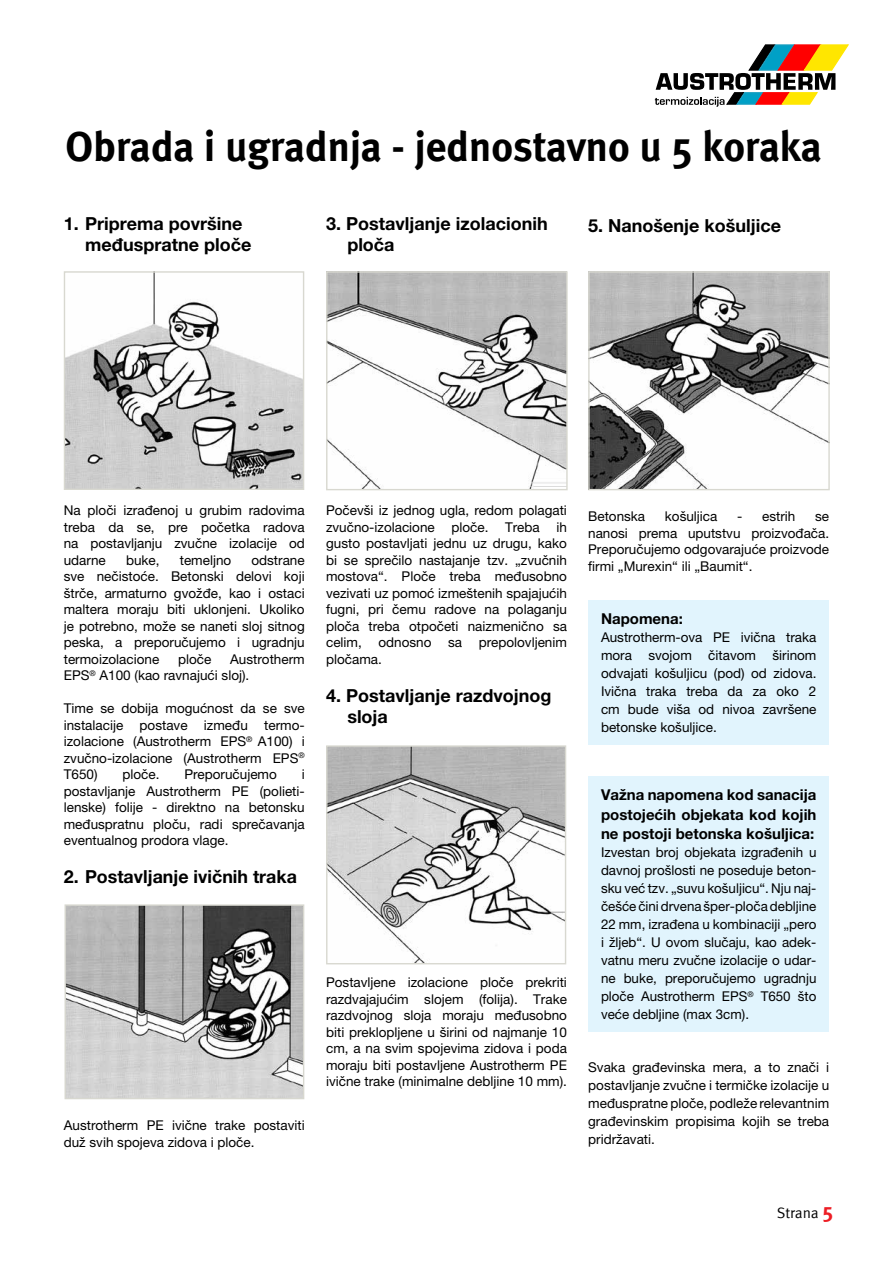
<style>
.page{position:relative;width:893px;height:1263px;background:#fff}
.page>*{position:absolute;margin:0;border:0;box-sizing:border-box;transform-origin:0 0}
.t1{font:700 42px "Meta Pro";letter-spacing:-.015em;color:#000}
.t2{font:700 18px/21.6px "Helvetica Neue LT Pro";color:#000}
.t3{font:700 15px/19.5px "Helvetica Neue LT Pro";color:#000;text-align:justify}
.t4{font:15px "Meta Pro";letter-spacing:-.01em;color:#000}
.t5{font:13.5px/16.5px "Helvetica Neue LT Pro";color:#000;text-align:justify}
.s1{font-weight:700;font-size:21px;color:#ed1d24}
</style>
<div class="page">
<svg style="left:655px;top:44px;width:194px;height:63px"></svg>
<img style="left:66px;top:273px;width:236px;height:215px">
<div style="left:64px;top:271px;width:240px;height:219px;border:1px solid #d8d8d0"></div>
<img style="left:67px;top:906px;width:235px;height:191px">
<div style="left:65px;top:904px;width:239px;height:195px;border:1px solid #d8d8d0"></div>
<img style="left:328px;top:273px;width:238px;height:215px">
<div style="left:326px;top:271px;width:242px;height:219px;border:1px solid #d8d8d0"></div>
<img style="left:328px;top:747px;width:236px;height:215px">
<div style="left:326px;top:745px;width:240px;height:219px;border:1px solid #d8d8d0"></div>
<img style="left:590px;top:273px;width:238px;height:215px">
<div style="left:588px;top:271px;width:242px;height:219px;border:1px solid #d8d8d0"></div>
<div style="left:588px;top:601px;width:241px;height:144px;background:#e1f4fd"></div>
<div style="left:588px;top:777px;width:241px;height:255px;background:#e1f4fd"></div>
<h1 class="t1" style="left:65px;top:114px;width:758px">Obrada i ugradnja - jednostavno u 5 koraka</h1>
<h2 class="t2" style="left:85px;top:212px;width:168px;text-indent:-21px">1. Priprema površine međuspratne ploče</h2>
<h2 class="t2" style="left:347px;top:212px;width:202px;text-indent:-21px">3. Postavljanje izolacionih ploča</h2>
<h2 class="t2" style="left:588px;top:214px;width:194px">5. Nanošenje košuljice</h2>
<p class="t5" style="left:64px;top:502px;width:242px">Na ploči izrađenoj u grubim radovima treba da se, pre početka radova na postavljanju zvučne izolacije od udarne</p>
<p class="t5" style="left:64px;top:552px;width:242px;text-indent:188px">odstrane sve nečistoće. Betonski delovi koji štrče, armaturno gvožđe, kao i ostaci maltera moraju biti uklonjeni. Ukoliko je potrebno, može se naneti sloj sitnog peska, a preporučujemo i ugradnju termoizolacione</p>
<p class="t5" style="left:126px;top:552px;width:35px">buke,</p>
<p class="t5" style="left:180px;top:552px;width:53px">temeljno</p>
<p class="t5" style="left:178px;top:651px;width:35px">ploče</p>
<p class="t5" style="left:64px;top:651px;width:242px;text-indent:166px">Austrotherm<br>EPS<sup>®</sup> A100 (kao ravnajući sloj).</p>
<p class="t5" style="left:64px;top:700px;width:242px">Time se dobija mogućnost da se sve instalacije postave između termo&shy;izolacione (Austrotherm EPS<sup>®</sup> A100) i zvučno-izolacione (Austrotherm EPS<sup>® </sup>T650)</p>
<p class="t5" style="left:122px;top:766px;width:39px">ploče.</p>
<p class="t5" style="left:184px;top:766px;width:94px">Preporučujemo</p>
<p class="t5" style="left:64px;top:766px;width:242px;text-indent:238px">i postavljanje Austrotherm PE (polieti&shy;lenske) folije - direktno na betonsku međuspratnu ploču, radi sprečavanja eventualnog prodora vlage.</p>
<h2 class="t2" style="left:64px;top:865px;width:235px">2. Postavljanje ivičnih traka</h2>
<p class="t5" style="left:64px;top:1117px;width:242px">Austrotherm PE ivične trake postaviti duž svih spojeva zidova i ploče.</p>
<p class="t5" style="left:326px;top:502px;width:242px">Počevši iz jednog ugla, redom polagati zvučno-izolacione ploče. Treba ih gusto postavljati jednu uz drugu, kako bi se sprečilo nastajanje tzv. „zvučnih mostova“. Ploče treba međusobno vezivati uz pomoć izmeštenih spajajućih fugni, pri čemu radove na polaganju ploča treba otpočeti naizmenično sa celim, odnosno sa prepolovljenim pločama.</p>
<h2 class="t2" style="left:347px;top:684px;width:206px;text-indent:-21px">4. Postavljanje razdvojnog sloja</h2>
<p class="t5" style="left:588px;top:508px;width:59px">Betonska</p>
<p class="t5" style="left:665px;top:508px;width:54px">košuljica</p>
<p class="t5" style="left:737px;top:508px;width:60px">- estrih</p>
<p class="t5" style="left:588px;top:508px;width:242px;text-indent:227px">se nanosi prema uputstvu proizvođača.<br>Preporučujemo odgovarajuće proizvode firmi „Murexin“ ili „Baumit“.</p>
<p class="t3" style="left:601px;top:609px;width:83px">Napomena:</p>
<p class="t5" style="left:601px;top:628px;width:217px;line-height:18px">Austrotherm-ova PE ivična traka mora svojom čitavom širinom odvajati košuljicu (pod) od zidova.<br>Ivična traka treba da za oko 2 cm bude viša od nivoa završene betonske košuljice.</p>
<p class="t5" style="left:326px;top:974px;width:242px">Postavljene izolacione ploče prekriti razdvajajućim slojem (folija). Trake razdvojnog sloja moraju međusobno biti preklopljene u širini od najmanje 10 cm, a na svim spojevima zidova i poda moraju biti postavljene Austrotherm PE ivične trake (minimalne debljine 10 mm).</p>
<p class="t3" style="left:601px;top:785px;width:217px">Važna napomena kod sanacija postojećih objekata kod kojih ne postoji betonska košuljica:</p>
<p class="t5" style="left:601px;top:843px;width:217px;line-height:18px">Izvestan broj objekata izgrađenih u davnoj prošlosti ne poseduje beton&shy;sku već tzv. „suvu košuljicu“. Nju naj&shy;češće čini drvena šper-ploča debljine 22 mm, izrađena u kombinaciji „pero i žljeb“. U ovom slučaju, kao adek&shy;vatnu meru zvučne izolacije o udar&shy;ne buke, preporučujemo ugradnju ploče Austrotherm EPS<sup>®</sup> T650 što veće debljine (max 3cm).</p>
<p class="t5" style="left:588px;top:1058px;width:242px;line-height:18px">Svaka građevinska mera, a to znači i postavljanje zvučne i termičke izolacije u međuspratne ploče, podleže relevantnim građevinskim propisima kojih se treba pridržavati.</p>
<p class="t4" style="left:777px;top:1201px;width:58px">Strana <span class="s1">5</span></p>
</div>
